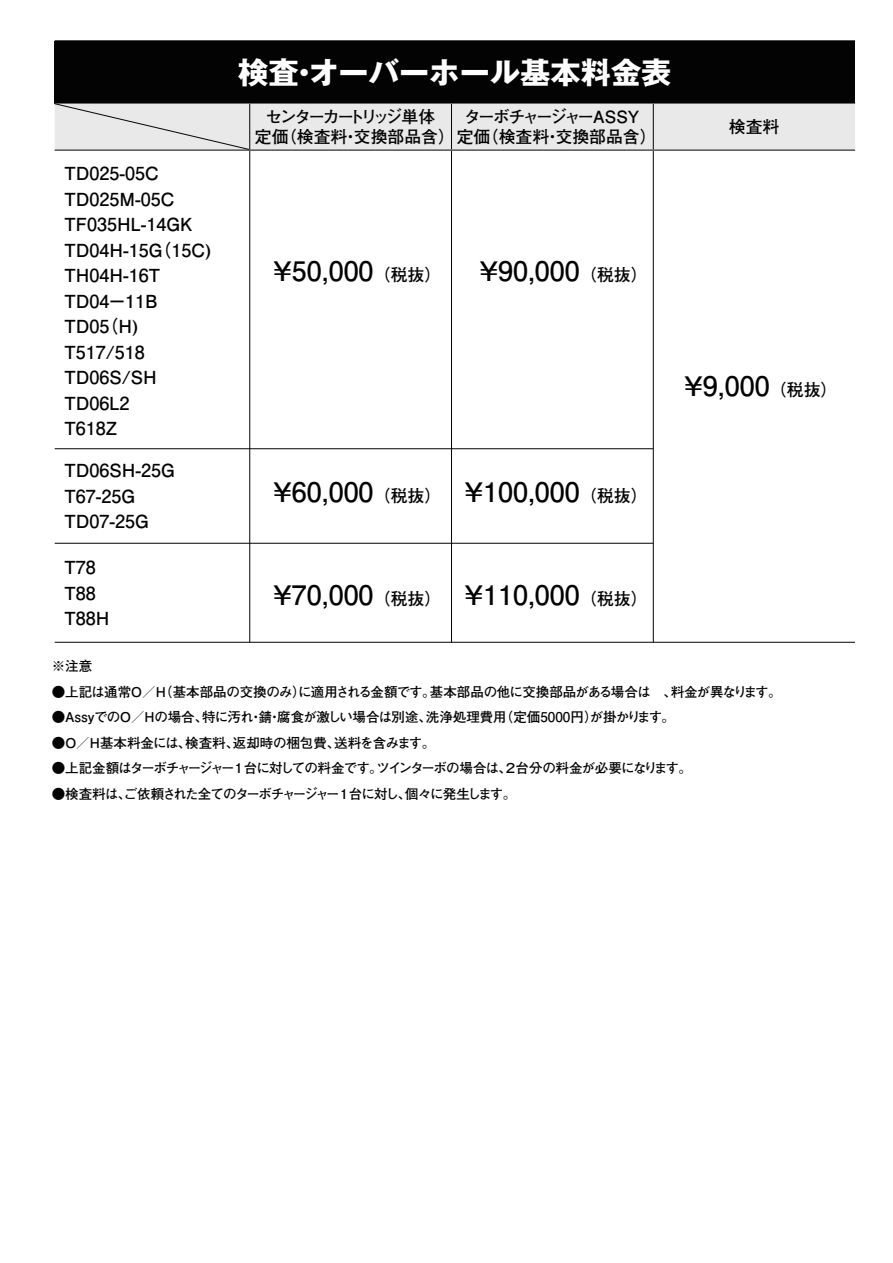
<style>
.page{position:relative;width:893px;height:1263px;background:#fff}
.page>*{position:absolute;margin:0;border:0;box-sizing:border-box;transform-origin:0 0}
.t1{font:700 30.3px "Gothic MB101 Pro";color:#fff}
.t2{font:700 26.85px "Futo Go B101 Pro";color:#030303}
.t3{font:700 18px/25.5px "Futo Go B101 Pr 6 N";color:#030303}
.t4{font:700 16.8px/20.2px "Futo Go B101 Pro";color:#030303}
.t5{font:700 16.8px "Futo Go B101 Pro";letter-spacing:-.12em;color:#030303}
.t6{font:700 13.5px "Futo Go B101 Pr 6 N";letter-spacing:-.055em;color:#030303}
.t7{font:700 13.5px "Futo Go B101 Pr 6 N";letter-spacing:-.08em;color:#030303}
.t8{font:700 13.5px "Futo Go B101 Pr 6 N";letter-spacing:-.115em;color:#030303}
.t9{font:700 13.5px "Futo Go B101 Pr 6 N";letter-spacing:-.01em;color:#030303}
.s1{font-family:"Koz Go Pr 6 N";font-weight:400}
.s2{font-size:16.8px}
</style>
<div class="page">
<div style="left:55px;top:41px;width:800px;height:62px;background:#030303"></div>
<hr style="left:55px;top:40px;width:800px;height:1px;background:#030303">
<hr style="left:55px;top:150px;width:195px;height:1px;background:#030303">
<hr style="left:55px;top:448px;width:598px;height:1px;background:#030303">
<hr style="left:55px;top:543px;width:598px;height:1px;background:#030303">
<hr style="left:55px;top:642px;width:800px;height:1px;background:#030303">
<hr style="left:250px;top:150px;width:201px;height:1px;background:#030303">
<hr style="left:451px;top:150px;width:202px;height:1px;background:#030303">
<hr style="left:653px;top:150px;width:202px;height:1px;background:#030303">
<hr style="left:249px;top:151px;width:1px;height:491px;background:#030303">
<hr style="left:451px;top:151px;width:1px;height:491px;background:#030303">
<hr style="left:653px;top:151px;width:1px;height:491px;background:#030303">
<div style="left:55px;top:103px;width:800px;height:47px;background:#eae9e9"></div>
<h1 class="t1" style="left:238px;top:47px;width:435px">検査・オーバーホール基本料金表</h1>
<p class="t4" style="left:255px;top:104px;width:404px;text-indent:10px">センターカートリッジ単体<br>定価（検査料・交換部品含）定価（検査料・交換部品含）</p>
<p class="t5" style="left:464px;top:103px;width:177px">ターボチャージャーASSY</p>
<p class="t4" style="left:729px;top:114px;width:52px">検査料</p>
<p class="t3" style="left:64px;top:160px;width:148px">TD025-05C<br>TD025M-05C<br>TF035HL-14GK<br>TD04H-15G（15C)<br>TH04H-16T<br>TD04－11B<br>TD05（H)<br>T517/518<br>TD06S/SH<br>TD06L2<br>T618Z</p>
<p class="t3" style="left:64px;top:457px;width:112px">TD06SH-25G<br>T67-25G<br>TD07-25G</p>
<p class="t3" style="left:64px;top:554px;width:47px">T78<br>T88<br>T88H</p>
<p class="t6" style="left:52px;top:655px;width:42px">※注意</p>
<p class="t6" style="left:52px;top:681px;width:731px"><span class="s1">●</span>上記は通常Ｏ／Ｈ（基本部品の交換のみ）に適用される金額です。基本部品の他に交換部品がある場合は　、料金が異なります。</p>
<p class="t6" style="left:52px;top:706px;width:625px"><span class="s1">●</span>ＡｓｓｙでのＯ／Ｈの場合、特に汚れ・錆・腐食が激しい場合は別途、洗浄処理費用（定価5000円）が掛かります。</p>
<p class="t9" style="left:52px;top:732px;width:385px"><span class="s1">●</span>Ｏ／Ｈ基本料金には、検査料、返却時の梱包費、送料を含みます。</p>
<p class="t7" style="left:52px;top:757px;width:642px"><span class="s1">●</span>上記金額はターボチャージャー１台に対しての料金です。ツインターボの場合は、２台分の料金が必要になります。</p>
<p class="t8" style="left:52px;top:783px;width:466px"><span class="s1">●</span>検査料は、ご依頼された全てのターボチャージャー１台に対し、個々に発生します。</p>
<h2 class="t2" style="left:269px;top:249px;width:174px">￥50,000<span class="s2">（税抜）</span></h2>
<h2 class="t2" style="left:475px;top:249px;width:174px">￥90,000<span class="s2">（税抜）</span></h2>
<h2 class="t2" style="left:680px;top:365px;width:159px">￥9,000<span class="s2">（税抜）</span></h2>
<h2 class="t2" style="left:269px;top:471px;width:380px">￥60,000<span class="s2">（税抜）</span> ￥100,000<span class="s2">（税抜）</span></h2>
<h2 class="t2" style="left:269px;top:573px;width:380px">￥70,000<span class="s2">（税抜）</span> ￥110,000<span class="s2">（税抜）</span></h2>
</div>
